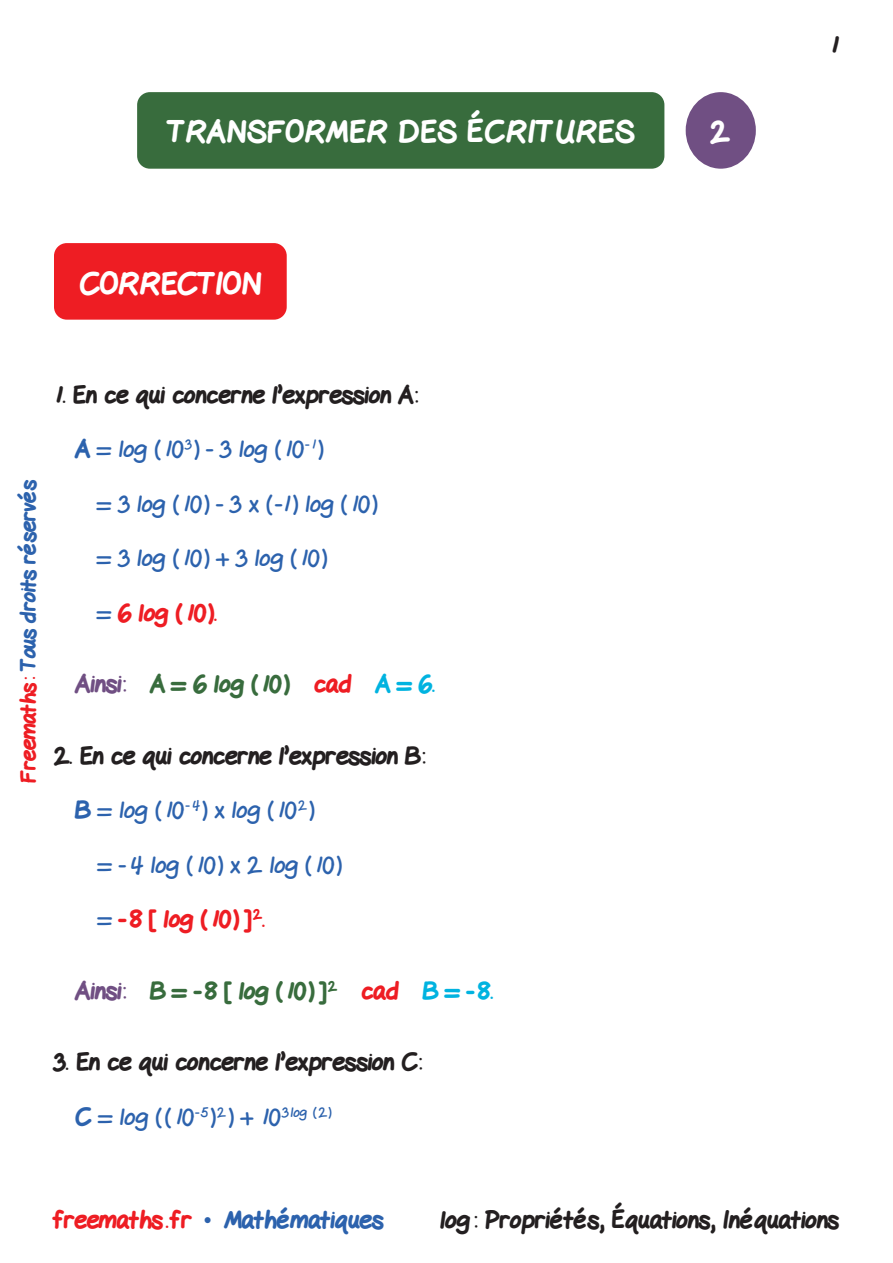
<style>
.page{position:relative;width:893px;height:1263px;background:#fff}
.page>*{position:absolute;margin:0;border:0;box-sizing:border-box;transform-origin:0 0}
.t1{font:800 30px "Gel Pen";letter-spacing:.02em;color:#fff}
.t2{font:800 30px "Gel Pen";color:#fff}
.Sous_titre-Cor{font:800 24px "Gel Pen";color:#231f20}
.Texte-Ennonce{font:24px "Gel Pen";color:#2c62ad}
.Texte-Ennonce-2{font:800 24px "Gel Pen";color:#386c3d}
.t3{font:800 24px "Gel Pen";color:#2c62ad}
.Texte-Ennonce-3{font:800 24px "Gel Pen";color:#ee1d23}
.t4{font:800 21px "Gel Pen";letter-spacing:-.01em;color:#2c62ad}
.s1{color:#ee1d23}
.s2{font-weight:800}
.s3{font-weight:400;color:#2c62ad}
.s4{color:#704f83}
.s5{color:#00b3e0}
.s6{font-family:"Times New Roman";font-weight:400}
</style>
<div class="page">
<div style="left:54px;top:243px;width:233px;height:77px;background:#ee1d23;border-radius:13px"></div>
<div style="left:686px;top:92px;width:70px;height:77px;background:#704f83;border-radius:50%"></div>
<div style="left:137px;top:92px;width:527px;height:77px;background:#386c3d;border-radius:13px"></div>
<p class="t1" style="left:167px;top:107px;width:469px">TRANSFORMER DES ÉCRITURES</p>
<p class="t1" style="left:710px;top:107px;width:21px">2</p>
<p class="Sous_titre-Cor" style="left:830px;top:25px;width:10px">1</p>
<p class="t2" style="left:80px;top:259px;width:183px">CORRECTION</p>
<p class="t4" style="left:11px;top:783px;width:305px;rotate:-90deg"><span class="s1">Freemaths:</span> Tous droits réservés</p>
<p class="Sous_titre-Cor" style="left:54px;top:375px;width:365px">1. En ce qui concerne l’expression A:</p>
<p class="Texte-Ennonce" style="left:75px;top:429px;width:250px"><span class="s2">A</span> = log (10<sup>3</sup>) - 3 log (10<sup>-1</sup>)</p>
<p class="Texte-Ennonce" style="left:97px;top:484px;width:281px">= 3 log (10 ) - 3 x (-1) log (10 )</p>
<p class="Texte-Ennonce" style="left:97px;top:538px;width:231px">= 3 log (10 ) + 3 log (10 )</p>
<p class="Texte-Ennonce-3" style="left:97px;top:593px;width:121px"><span class="s3">=</span> 6 log (10).</p>
<p class="Texte-Ennonce-2" style="left:75px;top:664px;width:361px"><span class="s4">Ainsi:</span> A = 6 log (10) <span class="s1">cad</span> <span class="s5">A = 6.</span></p>
<p class="Sous_titre-Cor" style="left:54px;top:736px;width:373px">2. En ce qui concerne l’expression B:</p>
<p class="Texte-Ennonce" style="left:75px;top:790px;width:241px"><span class="s2">B</span> = log (10<sup>-4</sup>) x log (10<sup>2</sup>)</p>
<p class="Texte-Ennonce" style="left:98px;top:845px;width:245px">= -4 log (10 ) x 2 log (10 )</p>
<p class="Texte-Ennonce-3" style="left:98px;top:899px;width:168px"><span class="s3">=</span> -8 [ log (10) ]<sup>2</sup>.</p>
<p class="Texte-Ennonce-2" style="left:75px;top:971px;width:419px"><span class="s4">Ainsi:</span> B = -8 [ log (10) ]<sup>2</sup> <span class="s1">cad</span> <span class="s5">B = -8.</span></p>
<p class="Sous_titre-Cor" style="left:54px;top:1042px;width:370px">3. En ce qui concerne l’expression C:</p>
<p class="Texte-Ennonce" style="left:75px;top:1097px;width:258px"><span class="s2">C</span> = log ((10<sup>-5</sup>)<sup>2</sup>) + 10<sup>3log</sup> <sup>(2)</sup></p>
<p class="t3" style="left:54px;top:1200px;width:331px"><span class="s1">freemaths . fr</span> <span class="s6">•</span> Mathématiques</p>
<p class="Sous_titre-Cor" style="left:440px;top:1200px;width:400px">log: Propriétés, Équations, Inéquations</p>
</div>
